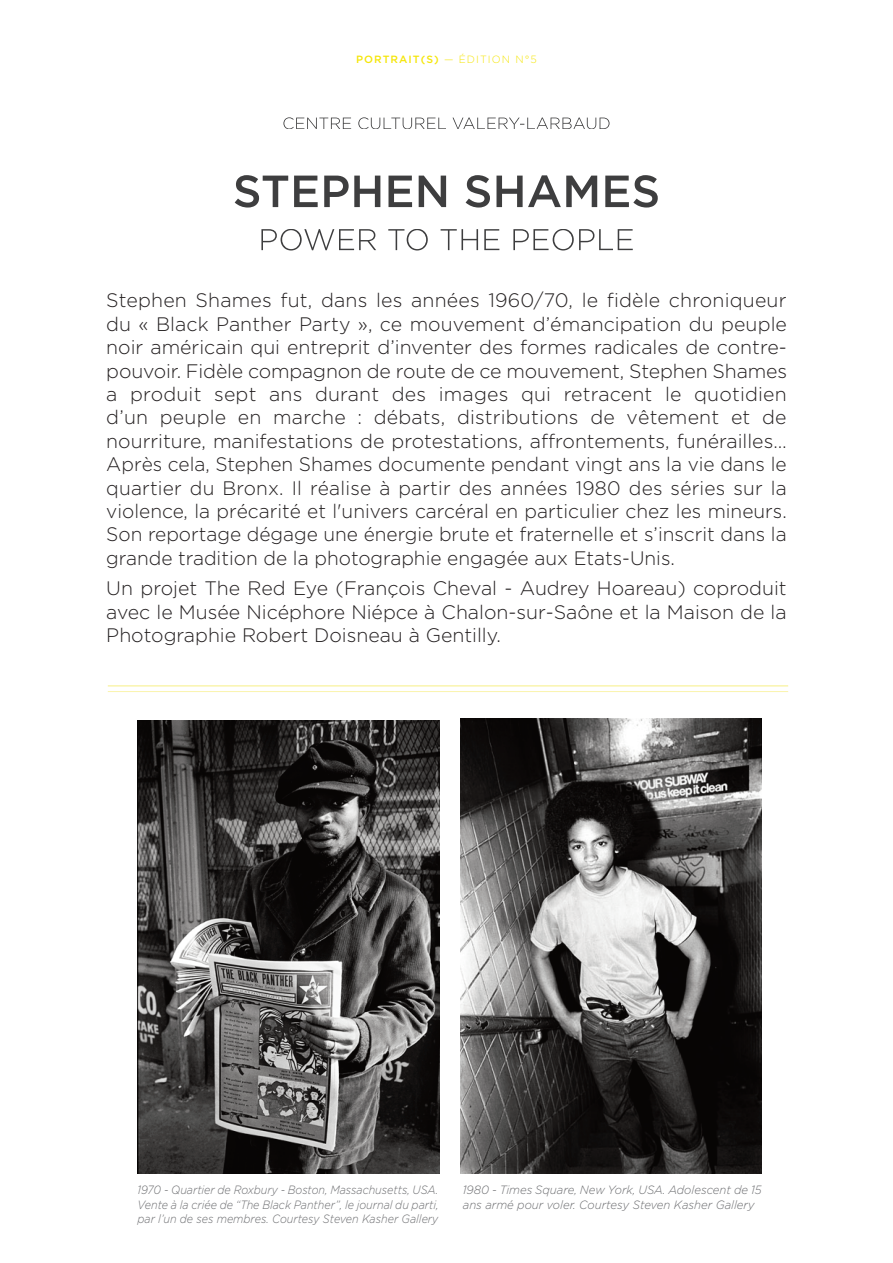
<style>
.page{position:relative;width:893px;height:1263px;background:#fff}
.page>*{position:absolute;margin:0;border:0;box-sizing:border-box;transform-origin:0 0}
.t1{font:300 19.5px/23.4px "Gotham";color:#231f20;text-align:justify}
.t2{font:italic 300 12px/14.4px "Gotham";color:#6c6d70;text-align:justify;scale:.9 1}
.t3{font:italic 300 12px/14.4px "Gotham";color:#6c6d70;scale:.95 1}
.t4{font:500 10.5px "Gotham";letter-spacing:.1em;color:#f5e609}
.s1{font-weight:300}
</style>
<div class="page">
<svg style="left:283px;top:117px;width:289px;height:12px"></svg>
<svg style="left:235px;top:175px;width:423px;height:33px"></svg>
<svg style="left:261px;top:229px;width:372px;height:21px"></svg>
<hr style="left:108px;top:691px;width:680px;height:1px;background:#faf4ad">
<hr style="left:108px;top:685px;width:680px;height:2px;background:#faf4ad">
<img style="left:138px;top:720px;width:301px;height:453px">
<img style="left:461px;top:718px;width:301px;height:455px">
<p class="t4" style="left:356px;top:53px;width:182px">PORTRAIT(S) <span class="s1">— ÉDITION N°5</span></p>
<p class="t1" style="left:106px;top:289px;width:682px">Stephen Shames fut, dans les années 1960/70, le fidèle chroniqueur du « Black Panther Party », ce mouvement d’émancipation du peuple noir américain qui entreprit d’inventer des formes radicales de contre&shy;pouvoir. Fidèle compagnon de route de ce mouvement, Stephen Shames a produit sept ans durant des images qui retracent le quotidien d’un peuple en marche : débats, distributions de vêtement et de nourriture, manifestations de protestations, affrontements, funérailles… Après cela, Stephen Shames documente pendant vingt ans la vie dans le quartier du Bronx. Il réalise à partir des années 1980 des séries sur la violence, la précarité et l'univers carcéral en particulier chez les mineurs.<br>Son reportage dégage une énergie brute et fraternelle et s’inscrit dans la grande tradition de la photographie engagée aux Etats-Unis.</p>
<p class="t1" style="left:106px;top:577px;width:682px">Un projet The Red Eye (François Cheval - Audrey Hoareau) coproduit avec le Musée Nicéphore Niépce à Chalon-sur-Saône et la Maison de la Photographie Robert Doisneau à Gentilly.</p>
<p class="t2" style="left:138px;top:1183px;width:336px">1970 - Quartier de Roxbury - Boston, Massachusetts, USA.<br>Vente à la criée de “The Black Panther”, le journal du parti, par l’un de ses membres. Courtesy Steven Kasher Gallery</p>
<p class="t3" style="left:463px;top:1183px;width:316px">1980 - Times Square, New York, USA. Adolescent de 15 ans armé pour voler. Courtesy Steven Kasher Gallery</p>
</div>
